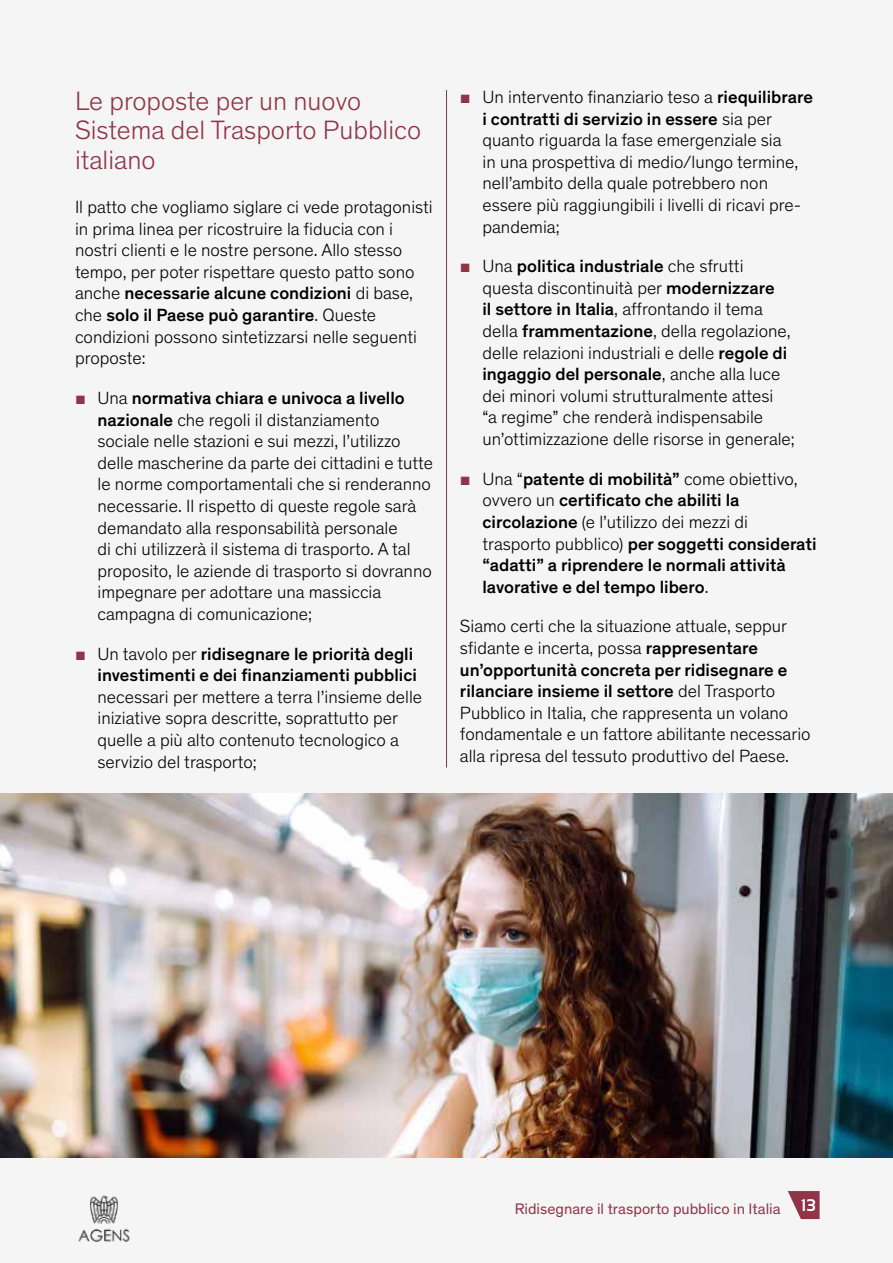
<style>
.page{position:relative;width:893px;height:1263px;background:#fff}
.page>*{position:absolute;margin:0;border:0;box-sizing:border-box;transform-origin:0 0}
.t1{font:300 27px/29.7px "Theinhardt Pan";color:#913449}
.t2{font:300 18px/21.6px "Theinhardt Pan";color:#000}
.t3{font:500 18px/21.6px "Theinhardt Pan";color:#000;text-align:right}
.t4{font:15.45px "Theinhardt Pan";color:#913449}
.s1{font-weight:500}
.s2{font-family:"Arial";font-weight:400;color:#913449}
.s3{font-weight:300}
</style>
<div class="page">
<svg style="left:788px;top:1191px;width:32px;height:28px"></svg>
<img style="left:78px;top:1195px;width:52px;height:47px">
<hr style="left:446px;top:90px;width:1px;height:677px;background:#913449">
<img style="left:0;top:793px;width:893px;height:365px">
<h1 class="t1" style="left:75px;top:84px;width:348px">Le proposte per un nuovo<br>Sistema del Trasporto Pubblico italiano</h1>
<p class="t2" style="left:75px;top:195px;width:359px">Il patto che vogliamo siglare ci vede protagonisti in prima linea per ricostruire la fiducia con i nostri clienti e le nostre persone. Allo stesso tempo, per poter rispettare questo patto sono anche <span class="s1">necessarie alcune condizioni</span> di base, che <span class="s1">solo il Paese può garantire</span>. Queste condizioni possono sintetizzarsi nelle seguenti proposte:</p>
<p class="t2" style="left:98px;top:386px;width:337px;text-indent:-22px"><span class="s2">■</span> Una <span class="s1">normativa chiara e univoca a livello nazionale</span> che regoli il distanziamento sociale nelle stazioni e sui mezzi, l’utilizzo delle mascherine da parte dei cittadini e tutte le norme comportamentali che si renderanno necessarie. Il rispetto di queste regole sarà demandato alla responsabilità personale<br>di chi utilizzerà il sistema di trasporto. A tal proposito, le aziende di trasporto si dovranno impegnare per adottare una massiccia campagna di comunicazione;</p>
<p class="t3" style="left:75px;top:641px;width:344px"><span class="s2">■</span> <span class="s3">Un tavolo per</span> ridisegnare le priorità degli investimenti e dei finanziamenti pubblici</p>
<p class="t2" style="left:98px;top:685px;width:326px">necessari per mettere a terra l’insieme delle iniziative sopra descritte, soprattutto per quelle a più alto contenuto tecnologico a servizio del trasporto;</p>
<p class="t2" style="left:482px;top:85px;width:332px;text-indent:-22px"><span class="s2">■</span> Un intervento finanziario teso a <span class="s1">riequilibrare i contratti di servizio in essere</span> sia per quanto riguarda la fase emergenziale sia<br>in una prospettiva di medio/lungo termine, nell’ambito della quale potrebbero non essere più raggiungibili i livelli di ricavi pre&shy;pandemia;</p>
<p class="t2" style="left:482px;top:255px;width:314px;text-indent:-22px"><span class="s2">■</span> Una <span class="s1">politica industriale</span> che sfrutti questa discontinuità per <span class="s1">modernizzare<br>il settore in Italia</span>, affrontando il tema della <span class="s1">frammentazione</span>, della regolazione, delle relazioni industriali e delle <span class="s1">regole di ingaggio del personale</span>, anche alla luce dei minori volumi strutturalmente attesi<br>“a regime” che renderà indispensabile un’ottimizzazione delle risorse in generale;</p>
<p class="t3" style="left:482px;top:467px;width:336px;text-align:left;text-indent:-22px"><span class="s2">■</span> <span class="s3">Una “</span>patente di mobilità” <span class="s3">come obiettivo, ovvero un</span> certificato che abiliti la circolazione <span class="s3">(e l’utilizzo dei mezzi di trasporto pubblico)</span> per soggetti considerati “adatti” a riprendere le normali attività lavorative e del tempo libero<span class="s3">.</span></p>
<p class="t2" style="left:460px;top:615px;width:352px">Siamo certi che la situazione attuale, seppur sfidante e incerta, possa <span class="s1">rappresentare un’opportunità concreta per ridisegnare e rilanciare insieme il settore</span> del Trasporto Pubblico in Italia, che rappresenta un volano fondamentale e un fattore abilitante necessario alla ripresa del tessuto produttivo del Paese.</p>
<p class="t4" style="left:515px;top:1198px;width:302px">Ridisegnare il trasporto pubblico in Italia <sup>13</sup></p>
</div>
